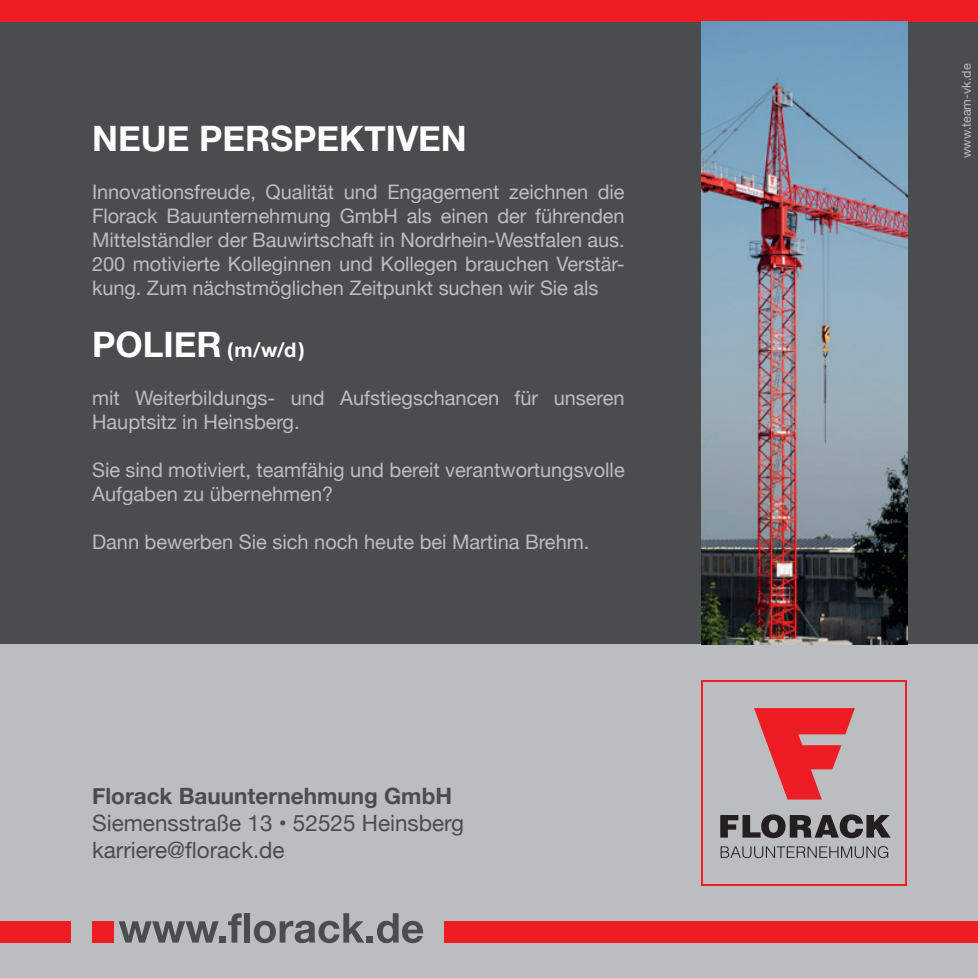
<style>
.page{position:relative;width:978px;height:978px;background:#fff}
.page>*{position:absolute;margin:0;border:0;box-sizing:border-box;transform-origin:0 0}
.t1{font:700 35px "Helvetica Neue";color:#fff}
.t2{font:22.5px/27px "Helvetica Neue";color:#4b4c4d}
.t3{font:700 22.5px "Helvetica Neue";color:#4b4c4d}
.t4{font:20px/24px "Helvetica Neue";color:#bcbdc0}
.t5{font:700 20px "Helvetica Neue";color:#fff}
.t6{font:12.5px "Helvetica Neue";color:#bcbdc0}
.s1{font-size:35px}
</style>
<div class="page">
<div style="left:0;top:0;width:978px;height:733px;background:#4b4c4d"></div>
<div style="left:0;top:645px;width:978px;height:333px;background:#bcbdc0"></div>
<div style="left:702px;top:680px;width:205px;height:206px;background:linear-gradient(to right,#ee1d23,#ee1d23)"></div>
<div style="left:704px;top:682px;width:201px;height:202px;background:#bcbdc0"></div>
<svg style="left:754px;top:708px;width:101px;height:92px"></svg>
<svg style="left:720px;top:814px;width:171px;height:24px"></svg>
<svg style="left:721px;top:846px;width:167px;height:12px"></svg>
<div style="left:92px;top:921px;width:21px;height:22px;background:#ee1d23"></div>
<svg style="left:119px;top:921px;width:100px;height:22px"></svg>
<div style="left:219px;top:936px;width:7px;height:7px;background:#4b4c4d"></div>
<svg style="left:228px;top:913px;width:14px;height:30px"></svg>
<div style="left:244px;top:913px;width:6px;height:30px;background:#4b4c4d"></div>
<svg style="left:254px;top:913px;width:110px;height:30px"></svg>
<div style="left:367px;top:936px;width:6px;height:7px;background:#4b4c4d"></div>
<svg style="left:377px;top:913px;width:47px;height:30px"></svg>
<div style="left:0;top:921px;width:71px;height:22px;background:#ee1d23"></div>
<div style="left:444px;top:921px;width:534px;height:22px;background:#ee1d23"></div>
<div style="left:0;top:0;width:978px;height:21px;background:#ee1d23"></div>
<img style="left:702px;top:21px;width:205px;height:624px">
<h1 class="t1" style="left:92px;top:111px;width:376px">NEUE PERSPEKTIVEN</h1>
<p class="t4" style="left:92px;top:181px;width:534px;text-align:justify">Innovationsfreude, Qualität und Engagement zeichnen die Florack Bauunternehmung GmbH als einen der führenden Mittelständler der Bauwirtschaft in Nordrhein-Westfalen aus.<br>200 motivierte Kolleginnen und Kollegen brauchen Verstär&shy;kung. Zum nächstmöglichen Zeitpunkt suchen wir Sie als</p>
<p class="t5" style="left:92px;top:334px;width:214px"><span class="s1">POLIER</span> (m/w/d)</p>
<p class="t4" style="left:92px;top:387px;width:534px">mit Weiterbildungs- und Aufstiegschancen für unseren<br>Hauptsitz in Heinsberg.</p>
<p class="t4" style="left:92px;top:459px;width:534px">Sie sind motiviert, teamfähig und bereit verantwortungsvolle<br>Aufgaben zu übernehmen?</p>
<p class="t4" style="left:92px;top:531px;width:499px">Dann bewerben Sie sich noch heute bei Martina Brehm.</p>
<p class="t3" style="left:92px;top:778px;width:361px">Florack Bauunternehmung GmbH</p>
<p class="t2" style="left:92px;top:810px;width:373px">Siemensstraße 13 • 52525 Heinsberg karriere@florack.de</p>
<p class="t6" style="left:957px;top:158px;width:96px;rotate:-90deg">www.team-vk.de</p>
</div>
